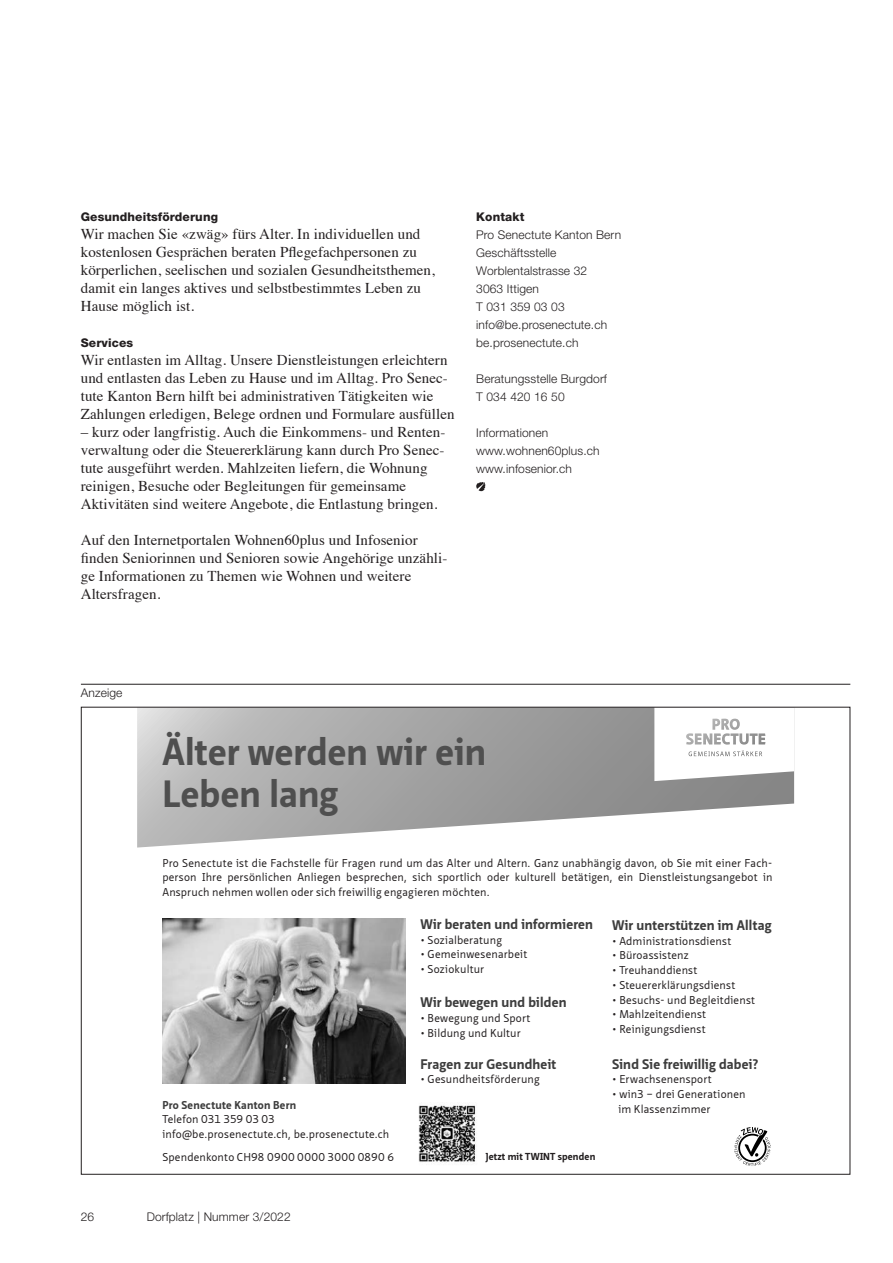
<style>
.page{position:relative;width:893px;height:1263px;background:#fff}
.page>*{position:absolute;margin:0;border:0;box-sizing:border-box;transform-origin:0 0}
.t1{font:700 36.9px/41.8px "Neue Sans Pro";letter-spacing:.005em;color:#4f4f4f}
.t2{font:15px/18px "Times";letter-spacing:.005em;color:#231f20}
.t3{font:700 13.5px "Neue Sans Pro";letter-spacing:.015em;color:#3d3d3d}
.t4{font:300 12px/18px "Helvetica Neue LT";letter-spacing:.01em;color:#231f20}
.t5{font:800 12px "Helvetica Neue LT";letter-spacing:.01em;color:#231f20}
.t6{font:11.1px/14.7px "Neue Sans Pro";letter-spacing:.015em;color:#231f20}
.t7{font:700 11.1px "Neue Sans Pro";letter-spacing:.025em;color:#3d3d3d}
.t8{font:700 9.9px "Neue Sans Pro";letter-spacing:.015em;color:#231f20}
</style>
<div class="page">
<svg style="left:137px;top:709px;width:657px;height:375px"></svg>
<img style="left:162px;top:919px;width:243px;height:165px">
<svg style="left:734px;top:1127px;width:37px;height:39px"></svg>
<img style="left:418px;top:1105px;width:58px;height:58px">
<hr style="left:81px;top:684px;width:769px;height:1px;background:#231f20">
<svg style="left:476px;top:482px;width:9px;height:9px"></svg>
<p class="t5" style="left:81px;top:210px;width:139px">Gesundheitsförderung</p>
<p class="t2" style="left:81px;top:224px;width:356px">Wir machen Sie «zwäg» fürs Alter. In individuellen und kostenlosen Gesprächen beraten Pflegefachpersonen zu körperlichen, seelischen und sozialen Gesundheitsthemen, damit ein langes aktives und selbstbestimmtes Leben zu Hause möglich ist.</p>
<p class="t5" style="left:81px;top:336px;width:54px">Services</p>
<p class="t2" style="left:81px;top:350px;width:375px">Wir entlasten im Alltag. Unsere Dienstleistungen erleichtern und entlasten das Leben zu Hause und im Alltag. Pro Senec&shy;tute Kanton Bern hilft bei administrativen Tätigkeiten wie Zahlungen erledigen, Belege ordnen und Formulare ausfüllen</p>
<p class="t2" style="left:81px;top:422px;width:366px">– kurz oder langfristig. Auch die Einkommens- und Renten&shy;verwaltung oder die Steuererklärung kann durch Pro Senec&shy;tute ausgeführt werden. Mahlzeiten liefern, die Wohnung reinigen, Besuche oder Begleitungen für gemeinsame Aktivitäten sind weitere Angebote, die Entlastung bringen.</p>
<p class="t2" style="left:81px;top:530px;width:368px">Auf den Internetportalen Wohnen60plus und Infosenior finden Seniorinnen und Senioren sowie Angehörige unzähli&shy;ge Informationen zu Themen wie Wohnen und weitere Altersfragen.</p>
<p class="t5" style="left:476px;top:210px;width:50px">Kontakt</p>
<p class="t4" style="left:476px;top:226px;width:146px">Pro Senectute Kanton Bern<br>Geschäftsstelle<br>Worblentalstrasse 32<br>3063 Ittigen<br>T 031 359 03 03 info@be.prosenectute.ch be.prosenectute.ch</p>
<p class="t4" style="left:476px;top:370px;width:132px">Beratungsstelle Burgdorf<br>T 034 420 16 50</p>
<p class="t4" style="left:476px;top:424px;width:125px">Informationen www.wohnen60plus.ch www.infosenior.ch</p>
<p class="t4" style="left:81px;top:683px;width:43px">Anzeige</p>
<h1 class="t1" style="left:162px;top:731px;width:325px">Älter werden wir ein<br>Leben lang</h1>
<p class="t6" style="left:162px;top:855px;width:612px;text-align:justify">Pro Senectute ist die Fachstelle für Fragen rund um das Alter und Altern. Ganz unabhängig davon, ob Sie mit einer Fach&shy;person Ihre persönlichen Anliegen besprechen, sich sportlich oder kulturell betätigen, ein Dienstleistungsangebot in Anspruch nehmen wollen oder sich freiwillig engagieren möchten.</p>
<p class="t3" style="left:420px;top:915px;width:174px">Wir beraten und informieren</p>
<p class="t6" style="left:420px;top:932px;width:83px">• Sozialberatung</p>
<p class="t6" style="left:420px;top:947px;width:108px">• Gemeinwesenarbeit</p>
<p class="t6" style="left:420px;top:962px;width:65px">• Soziokultur</p>
<p class="t7" style="left:162px;top:1097px;width:135px">Pro Senectute Kanton Bern</p>
<p class="t6" style="left:162px;top:1112px;width:228px">Telefon 031 359 03 03 info@be.prosenectute.ch, be.prosenectute.ch</p>
<p class="t3" style="left:420px;top:994px;width:148px">Wir bewegen und bilden</p>
<p class="t6" style="left:420px;top:1011px;width:112px">• Bewegung und Sport</p>
<p class="t6" style="left:420px;top:1025px;width:102px">• Bildung und Kultur</p>
<p class="t3" style="left:420px;top:1055px;width:137px">Fragen zur Gesundheit</p>
<p class="t6" style="left:420px;top:1072px;width:121px">• Gesundheitsförderung</p>
<p class="t6" style="left:162px;top:1149px;width:233px">Spendenkonto CH98 0900 0000 3000 0890 6</p>
<p class="t8" style="left:486px;top:1150px;width:111px">Jetzt mit TWINT spenden</p>
<p class="t3" style="left:612px;top:916px;width:161px">Wir unterstützen im Alltag</p>
<p class="t6" style="left:612px;top:933px;width:121px">• Administrationsdienst</p>
<p class="t6" style="left:612px;top:948px;width:78px">• Büroassistenz</p>
<p class="t6" style="left:612px;top:963px;width:87px">• Treuhanddienst</p>
<p class="t6" style="left:612px;top:977px;width:125px">• Steuererklärungsdienst</p>
<p class="t6" style="left:612px;top:992px;width:144px">• Besuchs- und Begleitdienst</p>
<p class="t6" style="left:612px;top:1007px;width:95px">• Mahlzeitendienst</p>
<p class="t6" style="left:612px;top:1022px;width:95px">• Reinigungsdienst</p>
<p class="t3" style="left:612px;top:1055px;width:148px">Sind Sie freiwillig dabei?</p>
<p class="t6" style="left:612px;top:1072px;width:101px">• Erwachsenensport</p>
<p class="t6" style="left:618px;top:1087px;width:129px;text-indent:-6px">• win3 – drei Generationen im Klassenzimmer</p>
<p class="t4" style="left:81px;top:1207px;width:15px">26</p>
<p class="t4" style="left:147px;top:1207px;width:146px">Dorfplatz | Nummer 3/2022</p>
</div>
